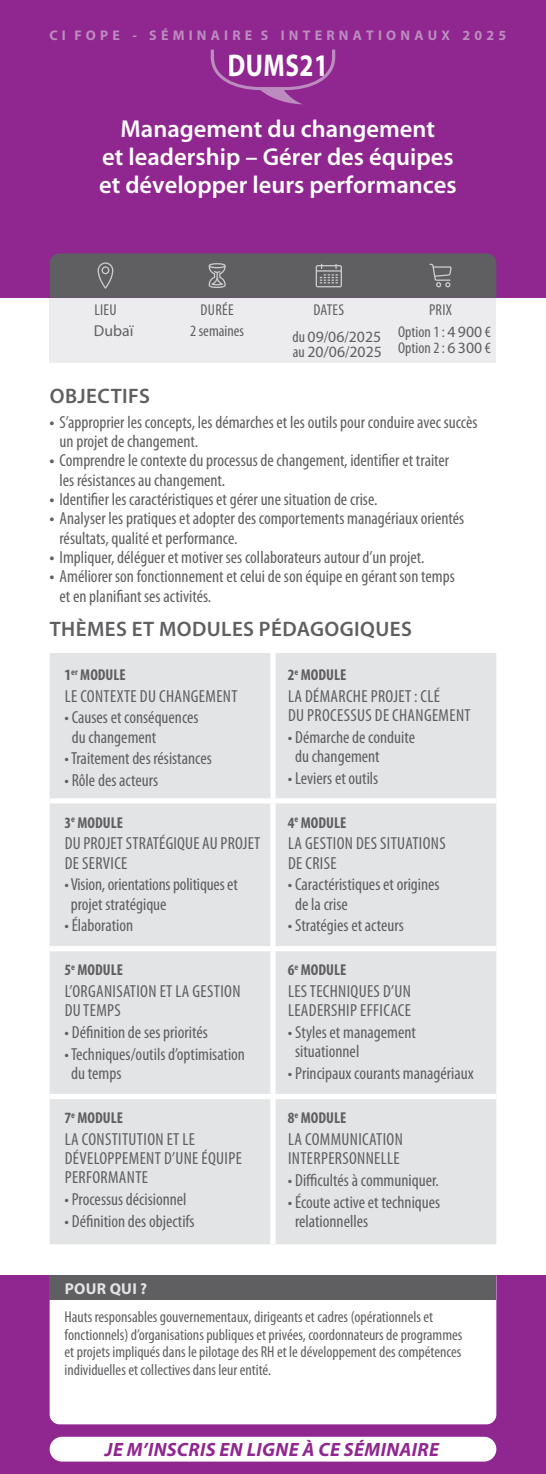
<style>
.page{position:relative;width:546px;height:1474px;background:#fff}
.page>*{position:absolute;margin:0;border:0;box-sizing:border-box;transform-origin:0 0}
.t1{font:700 31.5px "Myriad Pro";letter-spacing:.02em;color:#fff;scale:.8 1}
.t2{font:600 24.5px/28px "Myriad Pro";color:#fff;text-align:center}
.t3{font:600 21px "Myriad Pro";letter-spacing:.02em;color:#5f5f62}
.t4{font:italic 700 19.25px "Myriad Pro";letter-spacing:.02em;color:#90268f}
.t5{font:condensed 17.5px/19.2px "Myriad Pro";color:#5f5f62}
.t6{font:condensed 17.5px/19.2px "Myriad Pro";letter-spacing:.02em;color:#5f5f62}
.t7{font:condensed 15.75px/17.5px "Myriad Pro";color:#5f5f62;text-align:center}
.t8{font:700 condensed 15.75px "Myriad Pro";color:#5f5f62}
.t9{font:15.75px "Myriad Pro";color:#5f5f62}
.t10{font:700 15.75px "Myriad Pro";letter-spacing:.02em;color:#e3e4e6}
.t11{font:700 14px "Myriad Pro";letter-spacing:.3em;color:#bc8cbf}
.s1{font-stretch:normal}
.s2{font-stretch:condensed}
.s3{font-weight:700}
</style>
<div class="page">
<div style="left:0;top:1275px;width:546px;height:198px;background:#90268f"></div>
<div style="left:50px;top:298px;width:446px;height:64px;background:#ececee"></div>
<div style="left:50px;top:1300px;width:446px;height:124px;background:#fff"></div>
<div style="left:0;top:0;width:546px;height:298px;background:#90268f"></div>
<svg style="left:50px;top:253px;width:446px;height:45px;background:#636165"></svg>
<div style="left:50px;top:1275px;width:446px;height:25px;background:#5f5f62"></div>
<div style="left:50px;top:653px;width:446px;height:591px;background:#e3e4e6"></div>
<div style="left:270px;top:653px;width:5px;height:145px;background:#fff"></div>
<div style="left:50px;top:798px;width:223px;height:5px;background:#fff"></div>
<div style="left:273px;top:798px;width:223px;height:5px;background:#fff"></div>
<div style="left:270px;top:803px;width:5px;height:143px;background:#fff"></div>
<div style="left:50px;top:946px;width:223px;height:5px;background:#fff"></div>
<div style="left:273px;top:946px;width:223px;height:5px;background:#fff"></div>
<div style="left:270px;top:951px;width:5px;height:142px;background:#fff"></div>
<div style="left:50px;top:1093px;width:223px;height:6px;background:#fff"></div>
<div style="left:273px;top:1093px;width:223px;height:6px;background:#fff"></div>
<div style="left:270px;top:1099px;width:5px;height:145px;background:#fff"></div>
<svg style="left:211px;top:50px;width:124px;height:54px"></svg>
<div style="left:50px;top:1436px;width:446px;height:25px;background:#fff;border-radius:12px"></div>
<p class="t11" style="left:49px;top:26px;width:458px">CI FOPE - SÉMINAIRE S INTERNATIONAUX 2025</p>
<h1 class="t1" style="left:228px;top:44px;width:127px">DUMS21</h1>
<h2 class="t2" style="left:99px;top:116px;width:359px">Management du changement<br>et leadership – Gérer des équipes et développer leurs performances</h2>
<p class="t7" style="left:94px;top:301px;width:24px">LIEU</p>
<p class="t9" style="left:94px;top:321px;width:41px">Dubaï</p>
<p class="t7" style="left:190px;top:299px;width:55px;line-height:21.7px">DURÉE<br>2 semaines</p>
<p class="t7" style="left:292px;top:296px;width:90px;line-height:26.9px;text-align:left;text-indent:21px">DATES<br>du <span class="s1">09</span>/<span class="s1">06</span>/<span class="s1">2025</span></p>
<p class="t9" style="left:293px;top:342px;width:90px"><span class="s2">au</span> 20/06<span class="s2">/</span>2025</p>
<p class="t7" style="left:398px;top:298px;width:94px;line-height:22.4px">PRIX<br>Option 1 : <span class="s1">4 900</span> €</p>
<p class="t7" style="left:398px;top:339px;width:94px">Option 2 : <span class="s1">6 300</span> €</p>
<p class="t3" style="left:50px;top:384px;width:102px">OBJECTIFS</p>
<p class="t5" style="left:60px;top:413px;width:419px;text-indent:-10px"><span class="s3">•</span> S’approprier les concepts, les démarches et les outils pour conduire avec succès un projet de changement.</p>
<p class="t5" style="left:60px;top:451px;width:391px;text-indent:-10px"><span class="s3">•</span> Comprendre le contexte du processus de changement, identifier et traiter les résistances au changement.</p>
<p class="t5" style="left:50px;top:490px;width:329px"><span class="s3">•</span> Identifier les caractéristiques et gérer une situation de crise.</p>
<p class="t5" style="left:60px;top:509px;width:406px;text-indent:-10px"><span class="s3">•</span> Analyser les pratiques et adopter des comportements managériaux orientés résultats, qualité et performance.</p>
<p class="t5" style="left:50px;top:547px;width:376px"><span class="s3">•</span> Impliquer, déléguer et motiver ses collaborateurs autour d’un projet.</p>
<p class="t5" style="left:60px;top:566px;width:396px;line-height:20.1px;text-indent:-10px"><span class="s3">•</span> Améliorer son fonctionnement et celui de son équipe en gérant son temps et en planifiant ses activités.</p>
<p class="t3" style="left:50px;top:617px;width:363px">THÈMES ET MODULES PÉDAGOGIQUES</p>
<p class="t8" style="left:64px;top:664px;width:63px">1<sup>er</sup> MODULE</p>
<p class="t6" style="left:65px;top:686px;width:174px">LE CONTEXTE DU CHANGEMENT</p>
<p class="t5" style="left:72px;top:708px;width:128px;text-indent:-7px">• Causes et conséquences du changement</p>
<p class="t5" style="left:64px;top:749px;width:149px">• Traitement des résistances</p>
<p class="t5" style="left:64px;top:771px;width:95px">• Rôle des acteurs</p>
<p class="t8" style="left:288px;top:664px;width:60px">2<sup>e</sup> MODULE</p>
<p class="t6" style="left:288px;top:686px;width:184px">LA DÉMARCHE PROJET : CLÉ<br>DU PROCESSUS DE CHANGEMENT</p>
<p class="t5" style="left:295px;top:727px;width:121px;text-indent:-7px">• Démarche de conduite du changement</p>
<p class="t5" style="left:288px;top:768px;width:92px">• Leviers et outils</p>
<p class="t8" style="left:64px;top:812px;width:60px">3<sup>e</sup> MODULE</p>
<p class="t5" style="left:65px;top:834px;width:197px">DU PROJET STRATÉGIQUE AU PROJET<br>DE SERVICE</p>
<p class="t5" style="left:71px;top:875px;width:169px;text-indent:-6px">• Vision, orientations politiques et projet stratégique</p>
<p class="t5" style="left:64px;top:916px;width:70px">• Élaboration</p>
<p class="t8" style="left:64px;top:960px;width:60px">5<sup>e</sup> MODULE</p>
<p class="t6" style="left:65px;top:982px;width:177px">L’ORGANISATION ET LA GESTION<br>DU TEMPS</p>
<p class="t5" style="left:64px;top:1023px;width:145px">• Définition de ses priorités</p>
<p class="t5" style="left:71px;top:1044px;width:175px;text-indent:-7px">• Techniques/outils d’optimisation du temps</p>
<p class="t8" style="left:64px;top:1108px;width:60px">7<sup>e</sup> MODULE</p>
<p class="t6" style="left:65px;top:1129px;width:179px">LA CONSTITUTION ET LE<br>DÉVELOPPEMENT D’UNE ÉQUIPE<br>PERFORMANTE</p>
<p class="t5" style="left:64px;top:1190px;width:124px">• Processus décisionnel</p>
<p class="t5" style="left:64px;top:1211px;width:132px">• Définition des objectifs</p>
<p class="t8" style="left:288px;top:812px;width:60px">4<sup>e</sup> MODULE</p>
<p class="t6" style="left:288px;top:834px;width:159px">LA GESTION DES SITUATIONS<br>DE CRISE</p>
<p class="t5" style="left:295px;top:875px;width:146px;text-indent:-7px">• Caractéristiques et origines de la crise</p>
<p class="t5" style="left:288px;top:916px;width:117px">• Stratégies et acteurs</p>
<p class="t8" style="left:288px;top:960px;width:60px">6<sup>e</sup> MODULE</p>
<p class="t6" style="left:288px;top:982px;width:124px">LES TECHNIQUES D’UN<br>LEADERSHIP EFFICACE</p>
<p class="t5" style="left:295px;top:1023px;width:122px;text-indent:-7px">• Styles et management situationnel</p>
<p class="t5" style="left:288px;top:1064px;width:187px">• Principaux courants managériaux</p>
<p class="t8" style="left:288px;top:1108px;width:60px">8<sup>e</sup> MODULE</p>
<p class="t6" style="left:288px;top:1129px;width:116px">LA COMMUNICATION<br>INTERPERSONNELLE</p>
<p class="t5" style="left:288px;top:1170px;width:152px">• Difficultés à communiquer.</p>
<p class="t5" style="left:295px;top:1192px;width:147px;text-indent:-7px">• Écoute active et techniques relationnelles</p>
<p class="t10" style="left:65px;top:1278px;width:84px">POUR QUI ?</p>
<p class="t7" style="left:64px;top:1308px;width:399px;text-align:left">Hauts responsables gouvernementaux, dirigeants et cadres (opérationnels et fonctionnels) d’organisations publiques et privées, coordonnateurs de programmes et projets impliqués dans le pilotage des RH et le développement des compétences individuelles et collectives dans leur entité.</p>
<p class="t4" style="left:105px;top:1437px;width:335px">JE M’INSCRIS EN LIGNE À CE SÉMINAIRE</p>
</div>
